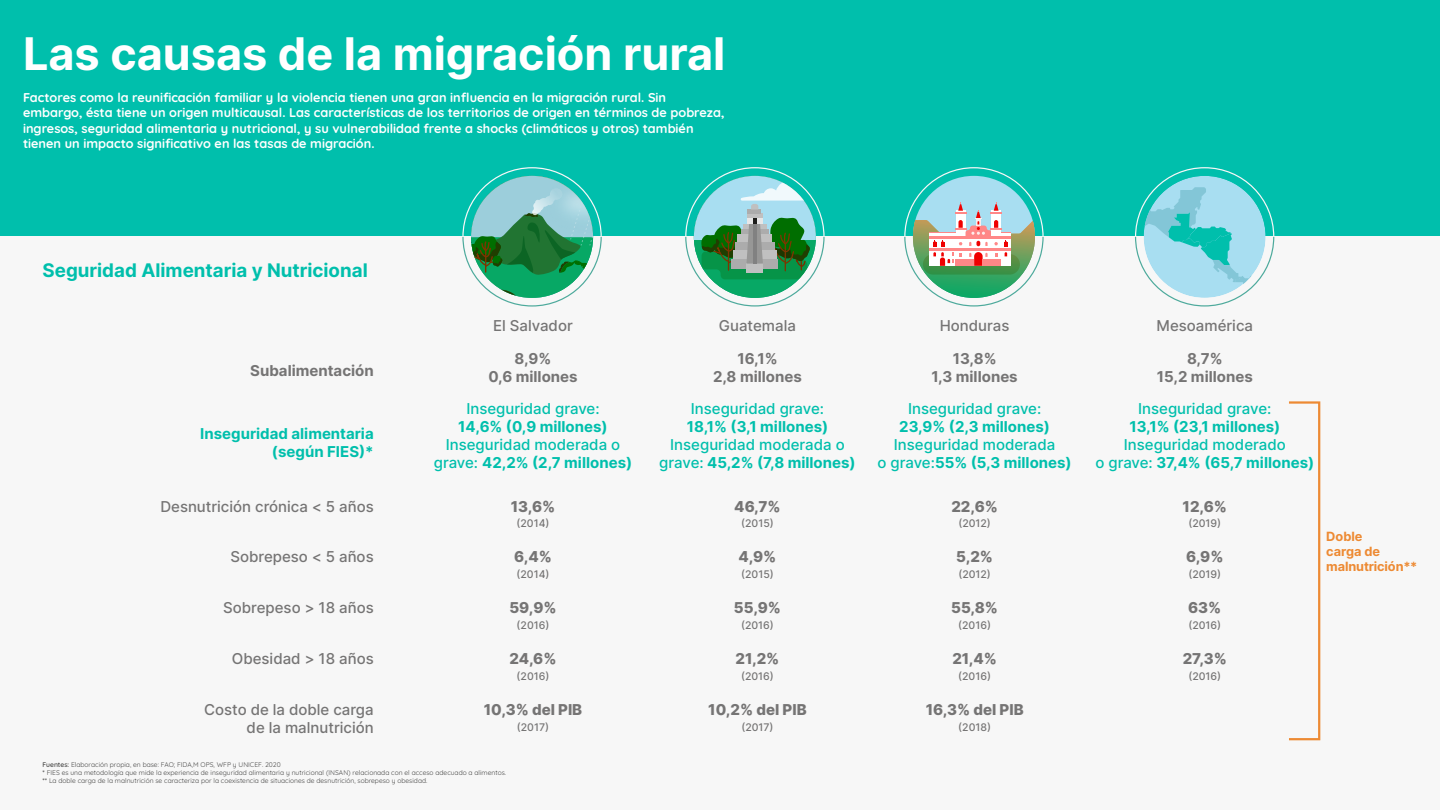
<style>
.page{position:relative;width:1440px;height:810px;background:#fff}
.page>*{position:absolute;margin:0;border:0;box-sizing:border-box;transform-origin:0 0}
.t1{font:700 45px "Inter";color:#fff}
.t2{font:700 18.75px "Inter";color:#00bfac}
.t3{font:500 15px/18px "Inter";color:#00bfac;text-align:center}
.t4{font:500 15px/18px "Inter";color:#757474;text-align:right}
.t5{font:700 15px/18px "Inter";color:#00bfac;text-align:right}
.t6{font:800 15px "Inter";color:#757474}
.t7{font:700 15px/18px "Inter";color:#757474;text-align:center}
.t8{font:700 12.75px/15.3px "Quicksand";color:#fff}
.t9{font:700 12.75px/15.3px "Inter";letter-spacing:-.01em;color:#ed8a33}
.t10{font:500 10.5px "Inter";color:#757474}
.t11{font:6.75px/8.1px "Quicksand";color:#4a4a49}
.s1{font-weight:700}
.s2{font-weight:600}
</style>
<div class="page">
<div style="left:0;top:0;width:1440px;height:237px;background:#00bfac"></div>
<div style="left:0;top:237px;width:1440px;height:573px;background:#f7f7f7"></div>
<svg style="left:1134px;top:167px;width:141px;height:140px"></svg>
<svg style="left:462px;top:167px;width:140px;height:140px"></svg>
<svg style="left:685px;top:167px;width:140px;height:140px"></svg>
<hr style="left:753px;top:224px;width:3px;height:40px;background:#818181">
<svg style="left:904px;top:167px;width:140px;height:140px"></svg>
<div style="left:1288px;top:401px;width:32px;height:339px;border:2px solid #ed8a33"></div>
<h1 class="t1" style="left:23px;top:21px;width:704px">Las causas de la migración rural</h1>
<p class="t8" style="left:23px;top:89px;width:703px">Factores como la reunificación familiar y la violencia tienen una gran influencia en la migración rural. Sin embargo, ésta tiene un origen multicausal. Las características de los territorios de origen en términos de pobreza, ingresos, seguridad alimentaria y nutricional, y su vulnerabilidad frente a shocks (climáticos y otros) también tienen un impacto significativo en las tasas de migración.</p>
<h2 class="t2" style="left:43px;top:256px;width:327px">Seguridad Alimentaria y Nutricional</h2>
<p class="t4" style="left:493px;top:316px;width:81px">El Salvador</p>
<p class="t4" style="left:719px;top:316px;width:79px">Guatemala</p>
<p class="t4" style="left:940px;top:316px;width:71px">Honduras</p>
<p class="t4" style="left:1157px;top:316px;width:98px">Mesoamérica</p>
<p class="t7" style="left:250px;top:361px;width:125px">Subalimentación</p>
<p class="t7" style="left:488px;top:350px;width:91px">8,9%<br>0,6 millones</p>
<p class="t7" style="left:713px;top:350px;width:90px">16,1%<br>2,8 millones</p>
<p class="t7" style="left:932px;top:350px;width:88px">13,8%<br>1,3 millones</p>
<p class="t7" style="left:1157px;top:350px;width:98px">8,7%<br>15,2 millones</p>
<p class="t5" style="left:200px;top:424px;width:175px">Inseguridad alimentaria (según FIES)*</p>
<p class="t3" style="left:466px;top:399px;width:135px">Inseguridad grave:</p>
<p class="t5" style="left:458px;top:417px;width:151px">14,6% (0,9 millones)</p>
<p class="t3" style="left:434px;top:435px;width:200px">Inseguridad moderada o grave: <span class="s1">42,2% (2,7 millones)</span></p>
<p class="t3" style="left:691px;top:399px;width:135px">Inseguridad grave:</p>
<p class="t5" style="left:687px;top:417px;width:143px">18,1% (3,1 millones)</p>
<p class="t3" style="left:659px;top:435px;width:198px">Inseguridad moderada o grave: <span class="s1">45,2% (7,8 millones)</span></p>
<p class="t3" style="left:908px;top:399px;width:135px">Inseguridad grave:</p>
<p class="t5" style="left:899px;top:417px;width:152px">23,9% (2,3 millones)</p>
<p class="t3" style="left:878px;top:435px;width:196px">Inseguridad moderada<br>o grave:<span class="s1">55% (5,3 millones)</span></p>
<p class="t3" style="left:1138px;top:399px;width:135px">Inseguridad grave:</p>
<p class="t5" style="left:1129px;top:417px;width:152px">13,1% (23,1 millones)</p>
<p class="t3" style="left:1095px;top:435px;width:220px">Inseguridad moderado<br>o grave: <span class="s1">37,4% (65,7 millones)</span></p>
<p class="t4" style="left:160px;top:497px;width:215px">Desnutrición crónica &lt; 5 años</p>
<p class="t6" style="left:511px;top:495px;width:46px">13,6%</p>
<p class="t10" style="left:517px;top:516px;width:34px">(2014)</p>
<p class="t6" style="left:734px;top:495px;width:48px">46,7%</p>
<p class="t10" style="left:741px;top:516px;width:34px">(2015)</p>
<p class="t6" style="left:951px;top:495px;width:48px">22,6%</p>
<p class="t10" style="left:958px;top:516px;width:34px">(2012)</p>
<p class="t6" style="left:1183px;top:495px;width:46px">12,6%</p>
<p class="t10" style="left:1188px;top:516px;width:34px">(2019)</p>
<p class="t4" style="left:230px;top:548px;width:145px">Sobrepeso &lt; 5 años</p>
<p class="t6" style="left:514px;top:546px;width:39px">6,4%</p>
<p class="t10" style="left:517px;top:567px;width:34px">(2014)</p>
<p class="t6" style="left:739px;top:546px;width:39px">4,9%</p>
<p class="t10" style="left:741px;top:567px;width:34px">(2015)</p>
<p class="t6" style="left:956px;top:546px;width:38px">5,2%</p>
<p class="t10" style="left:958px;top:567px;width:34px">(2012)</p>
<p class="t6" style="left:1186px;top:546px;width:39px">6,9%</p>
<p class="t10" style="left:1188px;top:567px;width:34px">(2019)</p>
<p class="t9" style="left:1326px;top:528px;width:92px">Doble<br>carga de malnutrición**</p>
<p class="t4" style="left:223px;top:599px;width:152px">Sobrepeso &gt; 18 años</p>
<p class="t6" style="left:509px;top:597px;width:49px">59,9%</p>
<p class="t10" style="left:517px;top:618px;width:34px">(2016)</p>
<p class="t6" style="left:734px;top:597px;width:49px">55,9%</p>
<p class="t10" style="left:741px;top:618px;width:34px">(2016)</p>
<p class="t6" style="left:951px;top:597px;width:48px">55,8%</p>
<p class="t10" style="left:958px;top:618px;width:34px">(2016)</p>
<p class="t6" style="left:1188px;top:597px;width:35px">63%</p>
<p class="t10" style="left:1188px;top:618px;width:34px">(2016)</p>
<p class="t4" style="left:232px;top:650px;width:143px">Obesidad &gt; 18 años</p>
<p class="t6" style="left:510px;top:648px;width:48px">24,6%</p>
<p class="t10" style="left:517px;top:668px;width:34px">(2016)</p>
<p class="t6" style="left:736px;top:648px;width:45px">21,2%</p>
<p class="t10" style="left:741px;top:668px;width:34px">(2016)</p>
<p class="t6" style="left:952px;top:648px;width:46px">21,4%</p>
<p class="t10" style="left:958px;top:668px;width:34px">(2016)</p>
<p class="t6" style="left:1183px;top:648px;width:46px">27,3%</p>
<p class="t10" style="left:1188px;top:668px;width:34px">(2016)</p>
<p class="t4" style="left:204px;top:700px;width:171px">Costo de la doble carga de la malnutrición</p>
<p class="t6" style="left:484px;top:699px;width:100px">10,3% del PIB</p>
<p class="t10" style="left:517px;top:719px;width:34px">(2017)</p>
<p class="t6" style="left:708px;top:699px;width:100px">10,2% del PIB</p>
<p class="t10" style="left:741px;top:719px;width:34px">(2017)</p>
<p class="t6" style="left:926px;top:699px;width:99px">16,3% del PIB</p>
<p class="t10" style="left:958px;top:719px;width:34px">(2018)</p>
<p class="t11" style="left:43px;top:760px;width:465px"><span class="s2">Fuentes:</span> Elaboración propia, en base: FAO; FIDA,M OPS, WFP y UNICEF. 2020<br><span class="s2">*</span> FIES es una metodología que mide la experiencia de inseguridad alimentaria y nutricional (INSAN) relacionada con el acceso adecuado a alimentos. <span class="s2">**</span> La doble carga de la malnutrición se caracteriza por la coexistencia de situaciones de desnutrición, sobrepeso y obesidad.</p>
</div>
